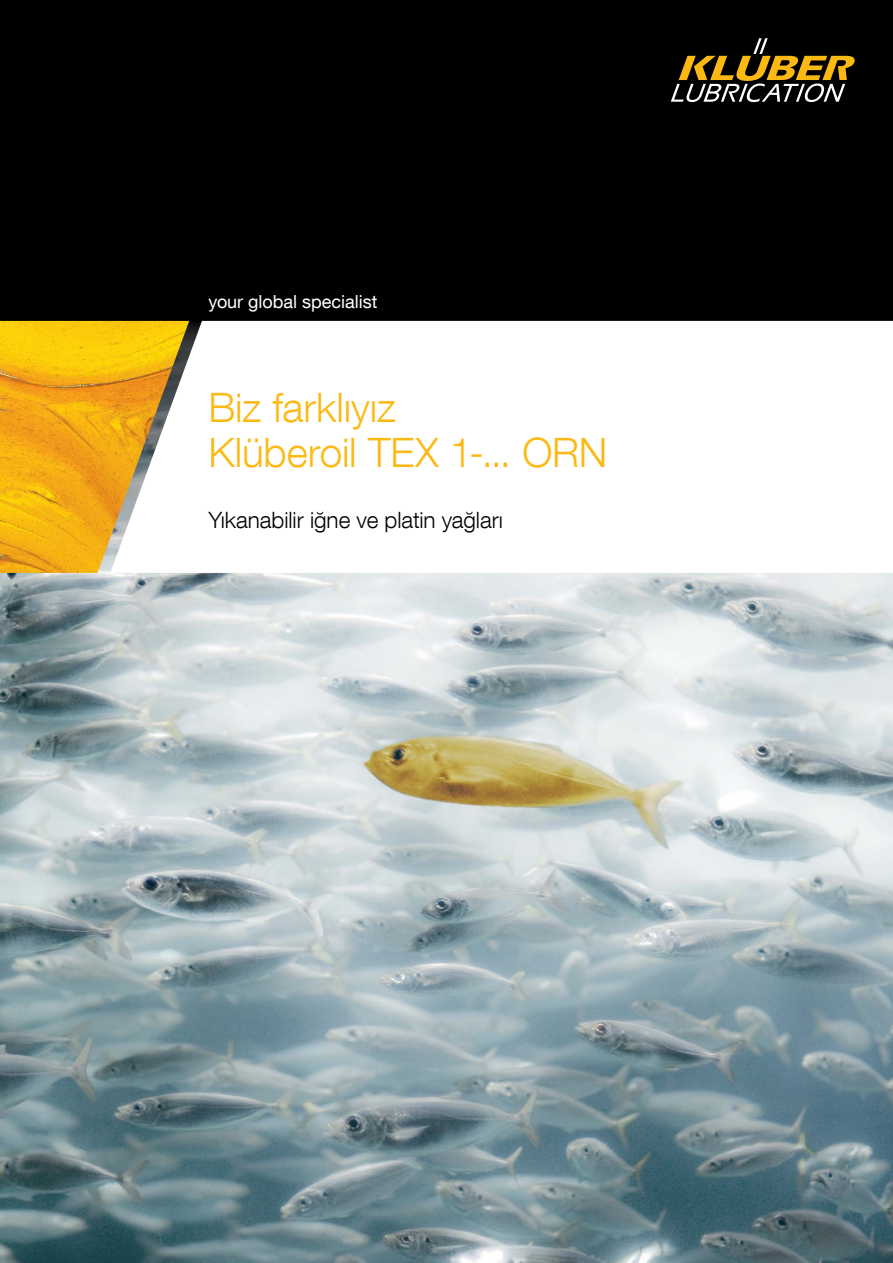
<style>
.page{position:relative;width:893px;height:1263px;background:#000}
.page>*{position:absolute;margin:0;border:0;box-sizing:border-box;transform-origin:0 0}
.t1{font:300 40.5px/45px "Helvetica Neue LT Com";letter-spacing:-.005em;color:#fdb913}
.t2{font:300 22.5px "Helvetica Neue LT Com";letter-spacing:-.005em;color:#000}
.t3{font:18px "Helvetica Neue LT Com";color:#fff}
</style>
<div class="page">
<svg style="left:671px;top:38px;width:184px;height:64px"></svg>
<img style="left:0;top:573px;width:893px;height:690px">
<div style="left:189px;top:321px;width:704px;height:252px;background:#fff"></div>
<img style="left:0;top:321px;width:189px;height:252px">
<p class="t3" style="left:208px;top:291px;width:171px">your global specialist</p>
<p class="t1" style="left:208px;top:384px;width:401px">Biz farklıyız<br>Klüberoil TEX 1-... ORN</p>
<p class="t2" style="left:208px;top:506px;width:296px">Yıkanabilir iğne ve platin yağları</p>
</div>
